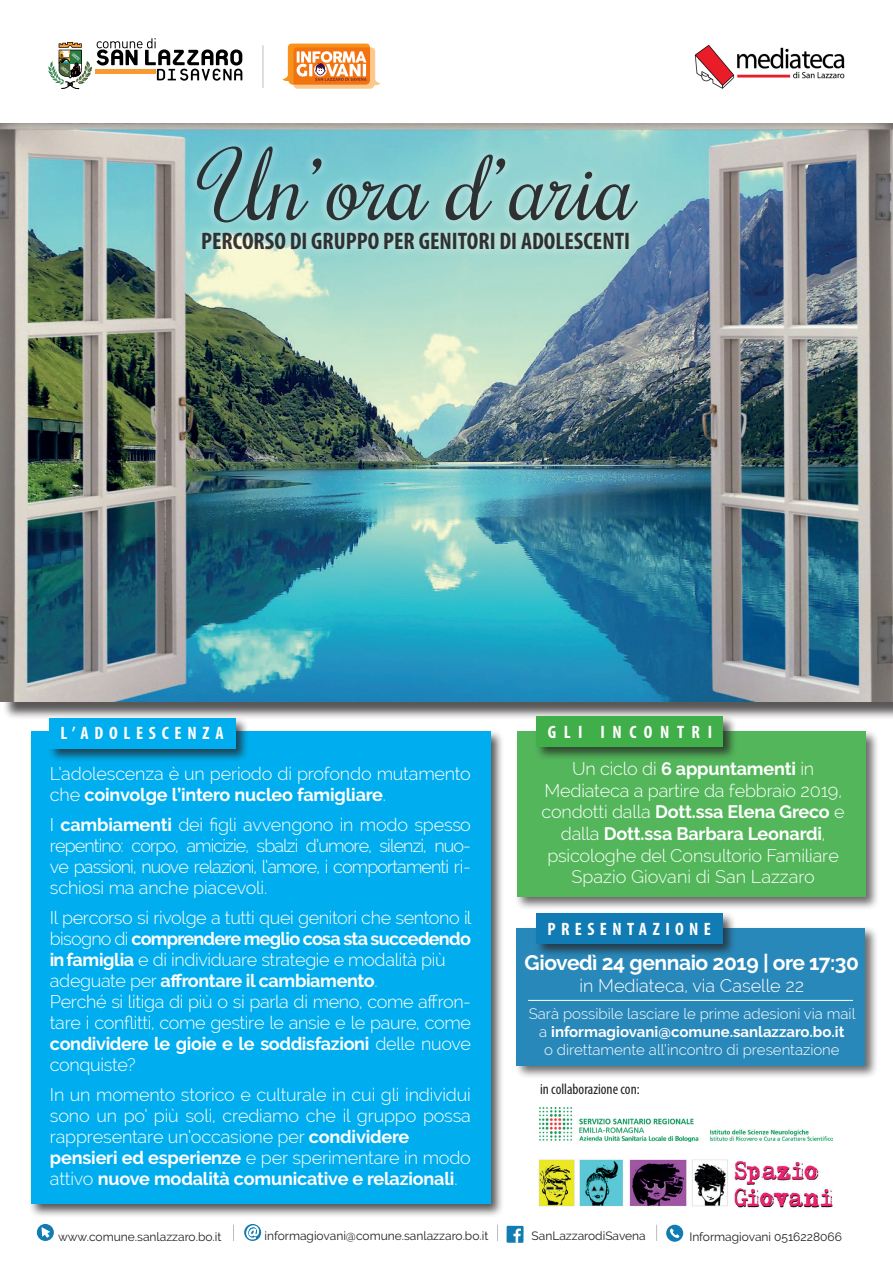
<style>
.page{position:relative;width:893px;height:1263px;background:#fff}
.page>*{position:absolute;margin:0;border:0;box-sizing:border-box;transform-origin:0 0}
.t1{font:italic 90px "Rochester";color:#231f20}
.t2{font:700 condensed 24px "Myriad Pro";color:#231f20}
.t3{font:700 21px "Raleway";letter-spacing:-.02em;color:#fff}
.t4{font:300 18px/21px "Raleway";letter-spacing:-.01em;color:#fff}
.t5{font:700 condensed 18px "Myriad Pro";letter-spacing:.32em;color:#fff}
.t6{font:700 condensed 18px "Myriad Pro";letter-spacing:.3em;color:#fff}
.t7{font:700 condensed 18px "Myriad Pro";letter-spacing:.42em;color:#fff}
.t8{font:300 15px/18px "Raleway";color:#fff;text-align:center}
.t9{font:condensed 15px "Myriad Pro";color:#231f20}
.t10{font:12px "Raleway";color:#231f20}
.s1{font-weight:700}
</style>
<div class="page">
<div style="left:28px;top:729px;width:477px;height:489px;background:#231f20;opacity:.75"></div>
<div style="left:31px;top:731px;width:459px;height:472px;background:#00aeef"></div>
<div style="left:2px;top:126px;width:891px;height:594px;background:#231f20;opacity:.75"></div>
<img style="left:0;top:123px;width:893px;height:579px">
<div style="left:514px;top:729px;width:365px;height:182px;background:#231f20;opacity:.75"></div>
<div style="left:517px;top:731px;width:348px;height:165px;background:#53b65b"></div>
<div style="left:47px;top:716px;width:203px;height:46px;background:#231f20;opacity:.75"></div>
<div style="left:49px;top:718px;width:187px;height:30px;background:#00aeef"></div>
<div style="left:534px;top:714px;width:203px;height:47px;background:#231f20;opacity:.75"></div>
<div style="left:537px;top:717px;width:186px;height:30px;background:#40ae49"></div>
<div style="left:514px;top:926px;width:365px;height:153px;background:#231f20;opacity:.75"></div>
<div style="left:516px;top:928px;width:349px;height:137px;background:#2988ba"></div>
<div style="left:534px;top:911px;width:203px;height:46px;background:#231f20;opacity:.75"></div>
<div style="left:536px;top:913px;width:187px;height:30px;background:#117bb3"></div>
<svg style="left:48px;top:39px;width:194px;height:51px"></svg>
<svg style="left:282px;top:44px;width:99px;height:45px"></svg>
<svg style="left:233px;top:1225px;width:1px;height:16px"></svg>
<svg style="left:497px;top:1225px;width:1px;height:16px"></svg>
<svg style="left:656px;top:1225px;width:1px;height:16px"></svg>
<div style="left:666px;top:1225px;width:17px;height:17px;background:#117bb3;border-radius:50%"></div>
<svg style="left:670px;top:1228px;width:9px;height:10px"></svg>
<svg style="left:244px;top:1224px;width:17px;height:17px"></svg>
<svg style="left:246px;top:1225px;width:13px;height:14px"></svg>
<div style="left:37px;top:1224px;width:17px;height:17px;background:#117bb3;border-radius:50%"></div>
<svg style="left:41px;top:1227px;width:9px;height:11px"></svg>
<hr style="left:263px;top:45px;width:1px;height:43px;background:#bcbdc0">
<img style="left:694px;top:44px;width:151px;height:45px">
<img style="left:540px;top:1107px;width:292px;height:35px">
<img style="left:538px;top:1159px;width:295px;height:49px">
<div style="left:187px;top:137px;width:460px;height:95px;background:#fff;opacity:.75"></div>
<div style="left:192px;top:223px;width:446px;height:36px;background:#fff;opacity:.75"></div>
<div style="left:507px;top:1226px;width:17px;height:17px;background:#117bb3"></div>
<svg style="left:513px;top:1228px;width:8px;height:15px"></svg>
<hr style="left:528px;top:1000px;width:325px;height:1px;background:#fff">
<h1 class="t1" style="left:200px;top:128px;width:455px">Un’ora d’aria</h1>
<h2 class="t2" style="left:201px;top:226px;width:430px">PERCORSO DI GRUPPO PER GENITORI DI ADOLESCENTI</h2>
<p class="t5" style="left:60px;top:722px;width:165px">L’ADOLESCENZA</p>
<p class="t7" style="left:548px;top:721px;width:166px">GLI INCONTRI</p>
<p class="t4" style="left:50px;top:763px;width:422px">L’adolescenza è un periodo di profondo mutamento che <span class="s1">coinvolge l’intero nucleo famigliare</span>.</p>
<p class="t4" style="left:50px;top:814px;width:422px;text-align:justify">I <span class="s1">cambiamenti</span> dei figli avvengono in modo spesso repentino: corpo, amicizie, sbalzi d’umore, silenzi, nuo&shy;ve passioni, nuove relazioni, l’amore, i comportamenti ri&shy;schiosi ma anche piacevoli.</p>
<p class="t4" style="left:50px;top:907px;width:423px">Il percorso si rivolge a tutti quei genitori che sentono il bisogno di <span class="s1">comprendere meglio cosa sta succedendo in famiglia</span> e di individuare strategie e modalità più adeguate per <span class="s1">affrontare il cambiamento</span>.<br>Perché si litiga di più o si parla di meno, come affron&shy;tare i conflitti, come gestire le ansie e le paure, come <span class="s1">condividere le gioie e le soddisfazioni</span> delle nuove conquiste?</p>
<p class="t4" style="left:50px;top:1084px;width:422px">In un momento storico e culturale in cui gli individui sono un po’ più soli, crediamo che il gruppo possa rappresentare un’occasione per <span class="s1">condividere pensieri ed esperienze</span> e per sperimentare in modo attivo <span class="s1">nuove modalità comunicative e relazionali</span>.</p>
<p class="t4" style="left:541px;top:758px;width:305px;line-height:21.6px;text-align:center">Un ciclo di <span class="s1">6 appuntamenti</span> in Mediateca a partire da febbraio 2019, condotti dalla <span class="s1">Dott.ssa Elena Greco</span> e dalla <span class="s1">Dott.ssa Barbara Leonardi</span>, psicologhe del Consultorio Familiare Spazio Giovani di San Lazzaro</p>
<p class="t6" style="left:547px;top:917px;width:165px">PRESENTAZIONE</p>
<p class="t3" style="left:525px;top:951px;width:336px">Giovedì 24 gennaio 2019 | ore 17:30</p>
<p class="t4" style="left:579px;top:975px;width:226px">in Mediateca, via Caselle 22</p>
<p class="t8" style="left:529px;top:1004px;width:328px">Sarà possibile lasciare le prime adesioni via mail a <span class="s1">informagiovani@comune.sanlazzaro.bo.it<br></span>o direttamente all’incontro di presentazione</p>
<p class="t9" style="left:540px;top:1080px;width:101px">in collaborazione con:</p>
<p class="t10" style="left:264px;top:1229px;width:225px">informagiovani@comune.sanlazzaro.bo.it</p>
<p class="t10" style="left:531px;top:1229px;width:116px">SanLazzarodiSavena</p>
<p class="t10" style="left:58px;top:1230px;width:165px">www.comune.sanlazzaro.bo.it</p>
<p class="t10" style="left:689px;top:1230px;width:154px">Informagiovani 0516228066</p>
</div>
